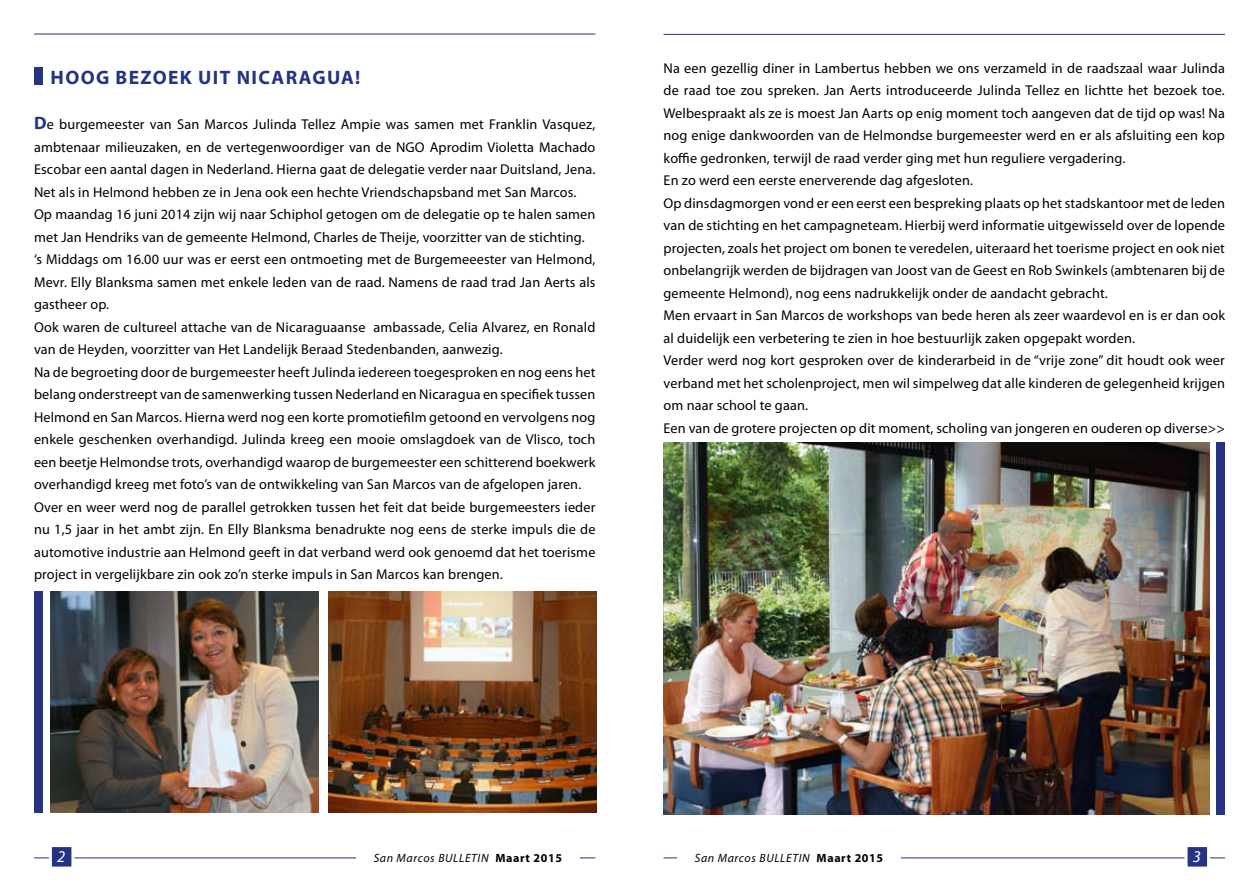
<style>
.page{position:relative;width:1259px;height:893px;background:#fff}
.page>*{position:absolute;margin:0;border:0;box-sizing:border-box;transform-origin:0 0}
.t1{font:700 19.5px "Myriad Pro";letter-spacing:.07em;color:#253482}
.t2{font:italic 16.5px "Myriad Pro";color:#fff}
.t3{font:14.25px/22.5px "Myriad Pro";letter-spacing:.01em;color:#000}
.t4{font:italic 12px "Myriad Pro";letter-spacing:.05em;color:#000}
.s1{font-weight:700;font-size:18px;color:#253482}
.s2{font-weight:700;font-style:normal}
</style>
<div class="page">
<hr style="left:34px;top:857px;width:561px;height:1px;background:#253482">
<div style="left:356px;top:853px;width:223px;height:20px;background:#fff"></div>
<div style="left:49px;top:844px;width:25px;height:26px;background:#253482;border:3px solid #fff"></div>
<hr style="left:34px;top:34px;width:561px;height:1px;background:#253482">
<hr style="left:663px;top:857px;width:562px;height:1px;background:#253482">
<hr style="left:663px;top:34px;width:562px;height:1px;background:#253482">
<div style="left:1184px;top:844px;width:26px;height:26px;background:#253482;border:3px solid #fff"></div>
<div style="left:677px;top:853px;width:223px;height:20px;background:#fff"></div>
<div style="left:34px;top:67px;width:9px;height:17px;background:#253482"></div>
<img style="left:328px;top:591px;width:268px;height:221px">
<img style="left:51px;top:591px;width:268px;height:221px">
<div style="left:34px;top:591px;width:9px;height:221px;background:#253482"></div>
<img style="left:663px;top:442px;width:546px;height:372px">
<div style="left:1216px;top:442px;width:9px;height:372px;background:#253482"></div>
<h1 class="t1" style="left:51px;top:65px;width:311px">HOOG BEZOEK UIT NICARAGUA!</h1>
<p class="t3" style="left:34px;top:113px;width:563px"><span class="s1">D</span>e burgemeester van San Marcos Julinda Tellez Ampie was samen met Franklin Vasquez, ambtenaar milieuzaken, en de vertegenwoordiger van de NGO Aprodim Violetta Machado Escobar een aantal dagen in Nederland. Hierna gaat de delegatie verder naar Duitsland, Jena.<br>Net als in Helmond hebben ze in Jena ook een hechte Vriendschapsband met San Marcos.<br>Op maandag 16 juni 2014 zijn wij naar Schiphol getogen om de delegatie op te halen samen met Jan Hendriks van de gemeente Helmond, Charles de Theije, voorzitter van de stichting. ‘s Middags om 16.00 uur was er eerst een ontmoeting met de Burgemeeester van Helmond, Mevr. Elly Blanksma samen met enkele leden van de raad. Namens de raad trad Jan Aerts als gastheer op.<br>Ook waren de cultureel attache van de Nicaraguaanse ambassade, Celia Alvarez, en Ronald van de Heyden, voorzitter van Het Landelijk Beraad Stedenbanden, aanwezig.<br>Na de begroeting door de burgemeester heeft Julinda iedereen toegesproken en nog eens het belang onderstreept van de samenwerking tussen Nederland en Nicaragua en specifiek tussen Helmond en San Marcos. Hierna werd nog een korte promotiefilm getoond en vervolgens nog enkele geschenken overhandigd. Julinda kreeg een mooie omslagdoek van de Vlisco, toch een beetje Helmondse trots, overhandigd waarop de burgemeester een schitterend boekwerk overhandigd kreeg met foto’s van de ontwikkeling van San Marcos van de afgelopen jaren.<br>Over en weer werd nog de parallel getrokken tussen het feit dat beide burgemeesters ieder nu 1,5 jaar in het ambt zijn. En Elly Blanksma benadrukte nog eens de sterke impuls die de automotive industrie aan Helmond geeft in dat verband werd ook genoemd dat het toerisme project in vergelijkbare zin ook zo’n sterke impuls in San Marcos kan brengen.</p>
<p class="t3" style="left:663px;top:57px;width:563px">Na een gezellig diner in Lambertus hebben we ons verzameld in de raadszaal waar Julinda de raad toe zou spreken. Jan Aerts introduceerde Julinda Tellez en lichtte het bezoek toe.<br>Welbespraakt als ze is moest Jan Aarts op enig moment toch aangeven dat de tijd op was! Na nog enige dankwoorden van de Helmondse burgemeester werd en er als afsluiting een kop koffie gedronken, terwijl de raad verder ging met hun reguliere vergadering.<br>En zo werd een eerste enerverende dag afgesloten.<br>Op dinsdagmorgen vond er een eerst een bespreking plaats op het stadskantoor met de leden van de stichting en het campagneteam. Hierbij werd informatie uitgewisseld over de lopende projecten, zoals het project om bonen te veredelen, uiteraard het toerisme project en ook niet onbelangrijk werden de bijdragen van Joost van de Geest en Rob Swinkels (ambtenaren bij de gemeente Helmond), nog eens nadrukkelijk onder de aandacht gebracht.<br>Men ervaart in San Marcos de workshops van bede heren als zeer waardevol en is er dan ook al duidelijk een verbetering te zien in hoe bestuurlijk zaken opgepakt worden.<br>Verder werd nog kort gesproken over de kinderarbeid in de “vrije zone” dit houdt ook weer verband met het scholenproject, men wil simpelweg dat alle kinderen de gelegenheid krijgen om naar school te gaan.<br>Een van de grotere projecten op dit moment, scholing van jongeren en ouderen op diverse&gt;&gt;</p>
<p class="t2" style="left:57px;top:846px;width:10px">2</p>
<p class="t4" style="left:374px;top:850px;width:190px">San Marcos BULLETIN <span class="s2">MAART 2015</span></p>
<p class="t4" style="left:695px;top:850px;width:190px">San Marcos BULLETIN <span class="s2">MAART 2015</span></p>
<p class="t2" style="left:1192px;top:846px;width:10px">3</p>
</div>
